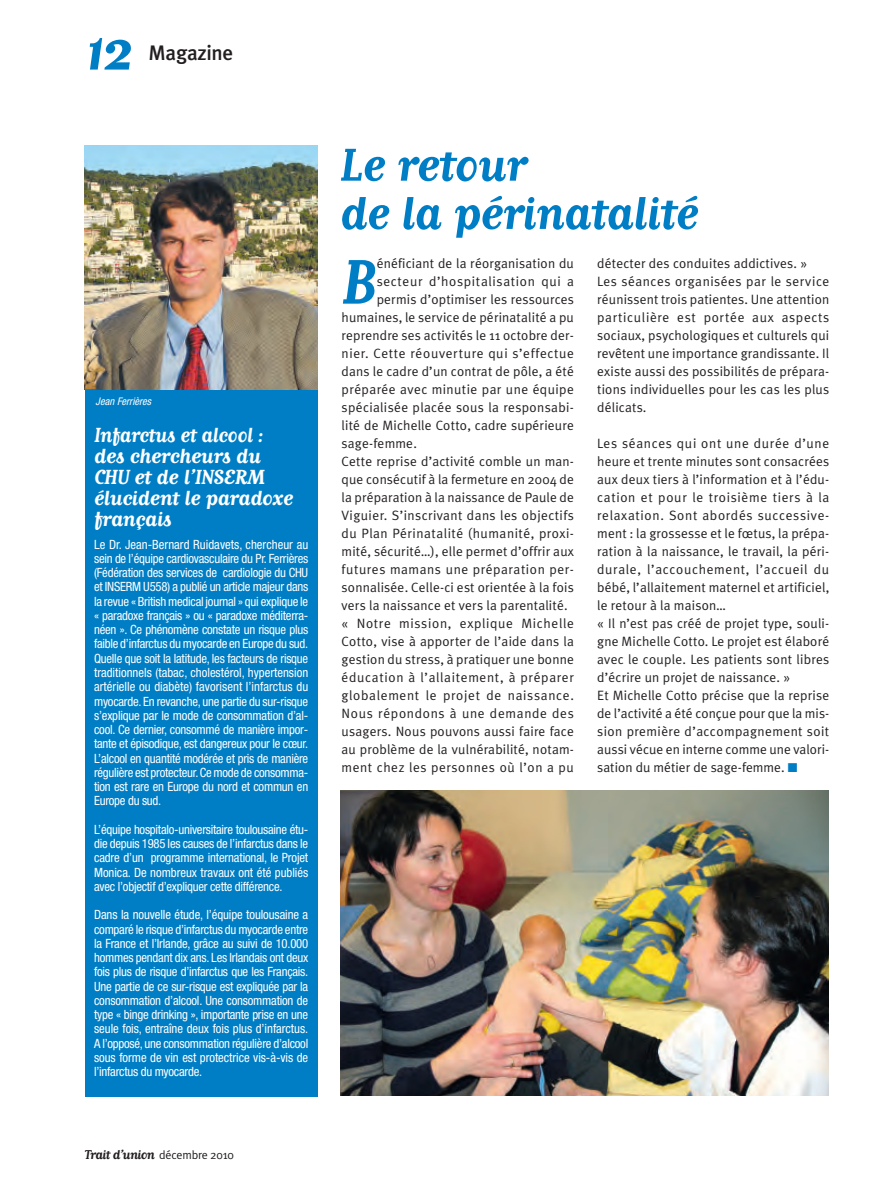
<style>
.page{position:relative;width:893px;height:1191px;background:#fff}
.page>*{position:absolute;margin:0;border:0;box-sizing:border-box;transform-origin:0 0}
.t1{font:700 73.8px "Matrix Script";color:#007ec5}
.t2{font:700 67.5px "Matrix Script";color:#007ec5}
.t3{font:700 54px/48.2px "Matrix Script";letter-spacing:-.015em;color:#007ec5}
.t4{font:700 24px/21px "Matrix Script";letter-spacing:-.015em;color:#fff;scale:.95 1}
.t5{font:500 21px "Meta Plus";letter-spacing:-.015em;color:#231f20}
.t6{font:700 15px "Matrix Script";letter-spacing:-.04em;color:#231f20}
.t7{font:13.5px/18px "Meta Plus Normal";letter-spacing:.015em;color:#231f20}
.t8{font:13.5px "Meta Plus Normal";letter-spacing:.05em;color:#231f20}
.t9{font:13.5px "Meta Plus Normal";letter-spacing:.04em;color:#231f20}
.t10{font:13.5px "Meta Plus Normal";letter-spacing:.045em;color:#231f20}
.t11{font:condensed 12.75px/14.2px "Helvetica Neue";letter-spacing:-.02em;color:#fff;text-align:justify}
.t12{font:italic condensed 10.5px "Helvetica Neue";color:#fff}
.s1{font-family:"Meta Plus Normal";font-weight:400;font-size:12px}
.s2{color:#007ec5}
</style>
<div class="page">
<div style="left:86px;top:146px;width:232px;height:951px;background:#007ec5"></div>
<img style="left:341px;top:790px;width:487px;height:305px">
<img style="left:85px;top:145px;width:233px;height:244px">
<h2 class="t2" style="left:85px;top:7px;width:50px">12</h2>
<h3 class="t5" style="left:149px;top:42px;width:86px">Magazine</h3>
<p class="t12" style="left:96px;top:398px;width:59px">Jean Ferrières</p>
<h3 class="t4" style="left:94px;top:423px;width:211px">Infarctus et alcool : des chercheurs du<br>CHU et de l’INSERM élucident le paradoxe français</h3>
<p class="t11" style="left:94px;top:538px;width:216px">Le Dr. Jean-Bernard Ruidavets, chercheur au sein de l’équipe cardiovasculaire du Pr. Ferrières (Fédération des services de cardiologie du CHU et INSERM U558) a publié un article majeur dans la revue « British medical journal » qui explique le « paradoxe français » ou « paradoxe méditerra&shy;néen ». Ce phénomène constate un risque plus faible d’infarctus du myocarde en Europe du sud.<br>Quelle que soit la latitude, les facteurs de risque traditionnels (tabac, cholestérol, hypertension artérielle ou diabète) favorisent l’infarctus du myocarde. En revanche, une partie du sur-risque s’explique par le mode de consommation d’al&shy;cool. Ce dernier, consommé de manière impor&shy;tante et épisodique, est dangereux pour le cœur.<br>L’alcool en quantité modérée et pris de manière régulière est protecteur.Ce mode de consomma&shy;tion est rare en Europe du nord et commun en Europe du sud.</p>
<p class="t11" style="left:94px;top:823px;width:216px">L’équipe hospitalo-universitaire toulousaine étu&shy;die depuis 1985 les causes de l’infarctus dans le cadre d’un programme international, le Projet Monica. De nombreux travaux ont été publiés avec l’objectif d’expliquer cette différence.</p>
<p class="t11" style="left:94px;top:909px;width:216px">Dans la nouvelle étude, l’équipe toulousaine a comparé le risque d’infarctus du myocarde entre la France et l’Irlande, grâce au suivi de 10.000 hommes pendant dix ans. Les Irlandais ont deux fois plus de risque d’infarctus que les Français.<br>Une partie de ce sur-risque est expliquée par la consommation d’alcool. Une consommation de type « binge drinking », importante prise en une seule fois, entraîne deux fois plus d’infarctus.<br>A l’opposé,une consommation régulière d’alcool sous forme de vin est protectrice vis-à-vis de l’infarctus du myocarde.</p>
<p class="t6" style="left:85px;top:1145px;width:150px">Trait d’union <span class="s1">décembre 2010</span></p>
<h3 class="t3" style="left:340px;top:138px;width:360px">Le retour<br>de la périnatalité</h3>
<h1 class="t1" style="left:342px;top:235px;width:36px">B</h1>
<p class="t7" style="left:377px;top:255px;width:199px">énéficiant de la réorganisation du</p>
<p class="t8" style="left:377px;top:276px;width:199px">secteur d’hospitalisation qui a</p>
<p class="t7" style="left:377px;top:291px;width:199px">permis d’optimiser les ressources</p>
<p class="t7" style="left:342px;top:309px;width:234px">humaines, le service de périnatalité a pu</p>
<p class="t7" style="left:342px;top:327px;width:234px">reprendre ses activités le 11 octobre der-</p>
<p class="t10" style="left:342px;top:348px;width:234px">nier. Cette réouverture qui s’effectue</p>
<p class="t7" style="left:342px;top:363px;width:234px">dans le cadre d’un contrat de pôle, a été</p>
<p class="t7" style="left:342px;top:381px;width:234px">préparée avec minutie par une équipe</p>
<p class="t7" style="left:342px;top:399px;width:234px">spécialisée placée sous la responsabi-</p>
<p class="t7" style="left:342px;top:417px;width:234px">lité de Michelle Cotto, cadre supérieure</p>
<p class="t7" style="left:342px;top:435px;width:77px">sage-femme.</p>
<p class="t7" style="left:342px;top:453px;width:234px">Cette reprise d’activité comble un man-</p>
<p class="t7" style="left:342px;top:471px;width:234px">que consécutif à la fermeture en 2004 de</p>
<p class="t7" style="left:342px;top:489px;width:234px">la préparation à la naissance de Paule de</p>
<p class="t7" style="left:342px;top:507px;width:234px">Viguier. S’inscrivant dans les objectifs</p>
<p class="t9" style="left:342px;top:528px;width:234px">du Plan Périnatalité (humanité, proxi-</p>
<p class="t7" style="left:342px;top:543px;width:234px">mité, sécurité…), elle permet d’offrir aux</p>
<p class="t9" style="left:342px;top:564px;width:234px">futures mamans une préparation per-</p>
<p class="t7" style="left:342px;top:579px;width:234px">sonnalisée. Celle-ci est orientée à la fois</p>
<p class="t7" style="left:342px;top:597px;width:228px">vers la naissance et vers la parentalité.</p>
<p class="t8" style="left:342px;top:618px;width:234px">« Notre mission, explique Michelle</p>
<p class="t7" style="left:342px;top:633px;width:234px">Cotto, vise à apporter de l’aide dans la</p>
<p class="t7" style="left:342px;top:651px;width:234px">gestion du stress, à pratiquer une bonne</p>
<p class="t8" style="left:342px;top:672px;width:234px">éducation à l’allaitement, à préparer</p>
<p class="t8" style="left:342px;top:690px;width:234px">globalement le projet de naissance.</p>
<p class="t8" style="left:342px;top:708px;width:234px">Nous répondons à une demande des</p>
<p class="t7" style="left:342px;top:723px;width:234px">usagers. Nous pouvons aussi faire face</p>
<p class="t7" style="left:342px;top:741px;width:234px">au problème de la vulnérabilité, notam-</p>
<p class="t9" style="left:342px;top:762px;width:234px">ment chez les personnes où l’on a pu</p>
<p class="t7" style="left:597px;top:255px;width:234px">détecter des conduites addictives. » Les séances organisées par le service réunissent trois patientes. Une attention particulière est portée aux aspects sociaux, psychologiques et culturels qui revêtent une importance grandissante. Il existe aussi des possibilités de prépara&shy;tions individuelles pour les cas les plus délicats.</p>
<p class="t7" style="left:597px;top:435px;width:234px">Les séances qui ont une durée d’une heure et trente minutes sont consacrées aux deux tiers à l’information et à l’édu&shy;cation et pour le troisième tiers à la relaxation. Sont abordés successive&shy;ment : la grossesse et le fœtus, la prépa&shy;ration à la naissance, le travail, la péri&shy;durale, l’accouchement, l’accueil du bébé, l’allaitement maternel et artificiel, le retour à la maison…<br>« Il n’est pas créé de projet type, souli&shy;gne Michelle Cotto. Le projet est élaboré avec le couple. Les patients sont libres d’écrire un projet de naissance. »<br>Et Michelle Cotto précise que la reprise de l’activité a été conçue pour que la mis&shy;sion première d’accompagnement soit aussi vécue en interne comme une valori&shy;sation du métier de sage-femme. <span class="s2">■</span></p>
</div>
